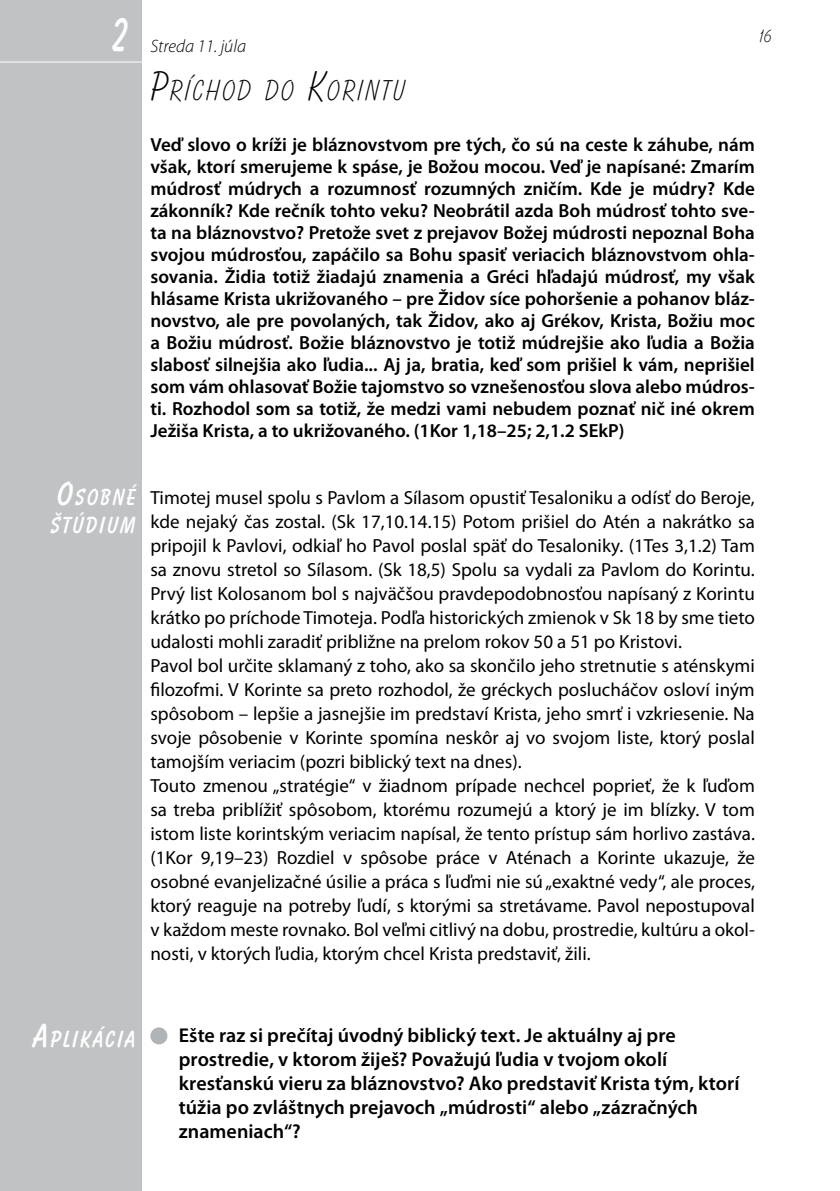
<style>
.page{position:relative;width:840px;height:1191px;background:#fff}
.page>*{position:absolute;margin:0;border:0;box-sizing:border-box;transform-origin:0 0}
.t1{font:700 48px "Balloon BTCE";color:#fff;scale:.75 1}
.t2{font:300 29.4px "Balloon BTCE";letter-spacing:.06em;color:#000}
.t3{font:700 23.8px/28px "Balloon BTCE";letter-spacing:.07em;color:#fff}
.t4{font:600 20px/24px "Myriad Pro";color:#000}
.t5{font:19px/24px "Myriad Pro";color:#000}
.t6{font:600 19px/22px "Myriad Pro";color:#000;text-align:justify}
.t7{font:italic 300 18px "Myriad Pro";color:#000}
.t8{font:300 18px "Balloon BTCE";color:#000}
.s1{font-size:42px}
.s2{font-size:34px}
</style>
<div class="page">
<div style="left:0;top:0;width:142px;height:1191px;background:#c0c2c4"></div>
<hr style="left:0;top:62px;width:142px;height:1px;background:#fff">
<div style="left:150px;top:1027px;width:17px;height:17px;background:#b1b4b6;border-radius:50%"></div>
<h1 class="t1" style="left:113px;top:7px;width:21px">2</h1>
<p class="t8" style="left:759px;top:26px;width:14px">16</p>
<p class="t7" style="left:150px;top:36px;width:97px">Streda 11. júla</p>
<h2 class="t2" style="left:150px;top:73px;width:256px"><span class="s1">P</span>RÍCHOD DO <span class="s1">K</span>ORINTU</h2>
<p class="t6" style="left:150px;top:133px;width:605px">Veď slovo o kríži je bláznovstvom pre tých, čo sú na ceste k záhube, nám však, ktorí smerujeme k spáse, je Božou mocou. Veď je napísané: Zmarím múdrosť múdrych a rozumnosť rozumných zničím. Kde je múdry? Kde zákonník? Kde rečník tohto veku? Neobrátil azda Boh múdrosť tohto sve&shy;ta na bláznovstvo? Pretože svet z prejavov Božej múdrosti nepoznal Boha svojou múdrosťou, zapáčilo sa Bohu spasiť veriacich bláznovstvom ohla&shy;sovania. Židia totiž žiadajú znamenia a Gréci hľadajú múdrosť, my však hlásame Krista ukrižovaného – pre Židov síce pohoršenie a pohanov bláz&shy;novstvo, ale pre povolaných, tak Židov, ako aj Grékov, Krista, Božiu moc a Božiu múdrosť. Božie bláznovstvo je totiž múdrejšie ako ľudia a Božia slabosť silnejšia ako ľudia... Aj ja, bratia, keď som prišiel k vám, neprišiel som vám ohlasovať Božie tajomstvo so vznešenosťou slova alebo múdros&shy;ti. Rozhodol som sa totiž, že medzi vami nebudem poznať nič iné okrem Ježiša Krista, a to ukrižovaného. (1Kor 1,18–25; 2,1.2 SEkP)</p>
<p class="t3" style="left:51px;top:483px;width:87px"><span class="s2">O</span>SOBNÉ<br>ŠTÚDIUM</p>
<p class="t5" style="left:150px;top:486px;width:605px">Timotej musel spolu s Pavlom a Sílasom opustiť Tesaloniku a odísť do Beroje, kde nejaký čas zostal. (Sk 17,10.14.15) Potom prišiel do Atén a nakrátko sa pripojil k Pavlovi, odkiaľ ho Pavol poslal späť do Tesaloniky. (1Tes 3,1.2) Tam sa znovu stretol so Sílasom. (Sk 18,5) Spolu sa vydali za Pavlom do Korintu.<br>Prvý list Kolosanom bol s najväčšou pravdepodobnosťou napísaný z Korintu krátko po príchode Timoteja. Podľa historických zmienok v Sk 18 by sme tieto udalosti mohli zaradiť približne na prelom rokov 50 a 51 po Kristovi.<br>Pavol bol určite sklamaný z toho, ako sa skončilo jeho stretnutie s aténskymi filozofmi. V Korinte sa preto rozhodol, že gréckych poslucháčov osloví iným spôsobom – lepšie a jasnejšie im predstaví Krista, jeho smrť i vzkriesenie. Na svoje pôsobenie v Korinte spomína neskôr aj vo svojom liste, ktorý poslal tamojším veriacim (pozri biblický text na dnes).<br>Touto zmenou „stratégie“ v žiadnom prípade nechcel poprieť, že k ľuďom sa treba priblížiť spôsobom, ktorému rozumejú a ktorý je im blízky. V tom istom liste korintským veriacim napísal, že tento prístup sám horlivo zastáva. (1Kor 9,19–23) Rozdiel v spôsobe práce v Aténach a Korinte ukazuje, že osobné evanjelizačné úsilie a práca s ľuďmi nie sú „exaktné vedy“, ale proces, ktorý reaguje na potreby ľudí, s ktorými sa stretávame. Pavol nepostupoval v každom meste rovnako. Bol veľmi citlivý na dobu, prostredie, kultúru a okol&shy;nosti, v ktorých ľudia, ktorým chcel Krista predstaviť, žili.</p>
<p class="t3" style="left:34px;top:1024px;width:103px"><span class="s2">A</span>PLIKÁCIA</p>
<p class="t4" style="left:179px;top:1024px;width:562px">Ešte raz si prečítaj úvodný biblický text. Je aktuálny aj pre prostredie, v ktorom žiješ? Považujú ľudia v tvojom okolí kresťanskú vieru za bláznovstvo? Ako predstaviť Krista tým, ktorí túžia po zvláštnych prejavoch „múdrosti“ alebo „zázračných znameniach“?</p>
</div>
